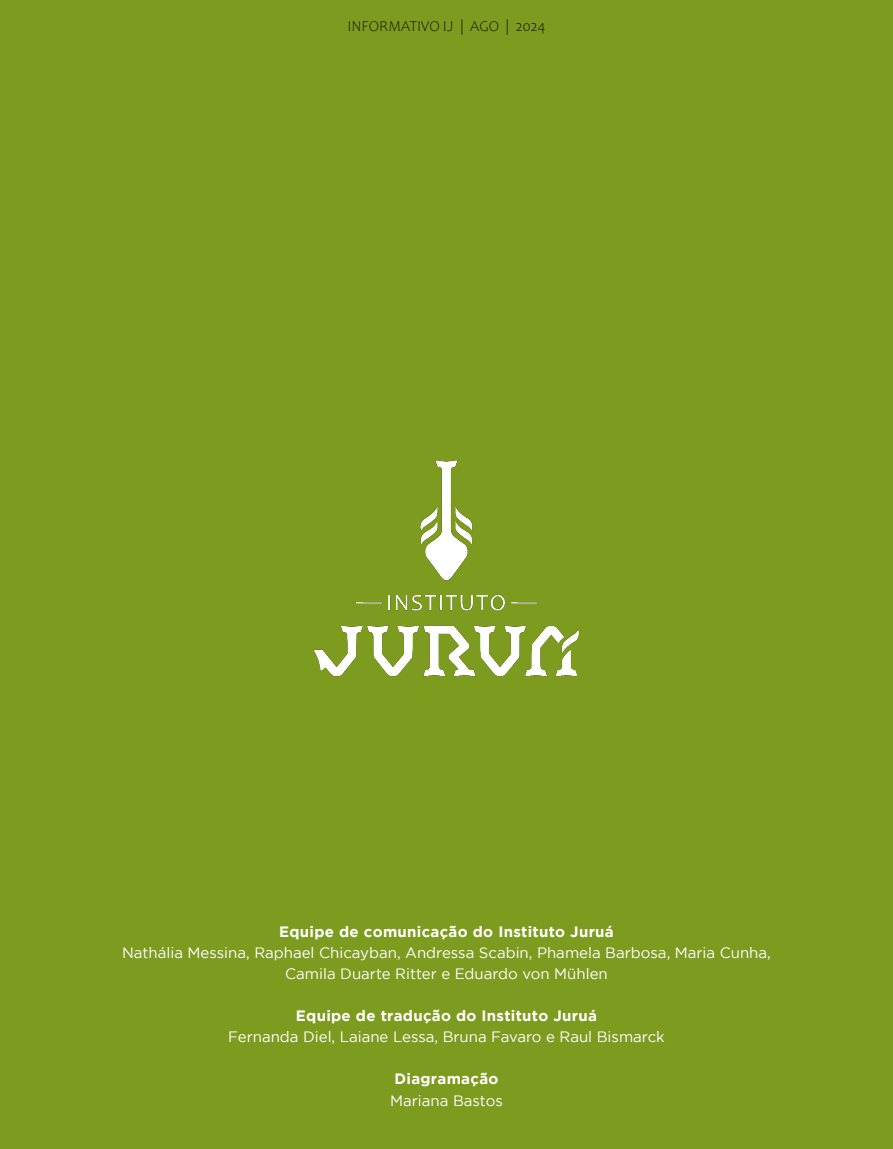
<style>
.page{position:relative;width:893px;height:1149px;background:#fff}
.page>*{position:absolute;margin:0;border:0;box-sizing:border-box;transform-origin:0 0}
.t1{font:15px/21px "Gotham";color:#fff;text-align:center}
.t2{font:700 15px "Gotham";letter-spacing:.02em;color:#fff}
.t3{font:300 15px "Candara";color:#000}
</style>
<div class="page">
<div style="left:0;top:0;width:893px;height:1148px;background:#7d9b1f"></div>
<img style="left:311px;top:457px;width:271px;height:222px">
<p class="t3" style="left:347px;top:18px;width:200px">INFORMATIVO IJ | AGO | 2024</p>
<p class="t3" style="left:347px;top:21px;width:200px">INFORMATIVO IJ | AGO | 2024</p>
<p class="t2" style="left:279px;top:923px;width:336px">Equipe de comunicação do Instituto Juruá</p>
<p class="t1" style="left:122px;top:942px;width:650px">Nathália Messina, Raphael Chicayban, Andressa Scabin, Phamela Barbosa, Maria Cunha,<br>Camila Duarte Ritter e Eduardo von Mühlen</p>
<p class="t2" style="left:296px;top:1007px;width:303px">Equipe de tradução do Instituto Juruá</p>
<p class="t1" style="left:228px;top:1026px;width:438px">Fernanda Diel, Laiane Lessa, Bruna Favaro e Raul Bismarck</p>
<p class="t2" style="left:394px;top:1070px;width:105px">Diagramação</p>
<p class="t1" style="left:390px;top:1089px;width:114px">Mariana Bastos</p>
</div>
